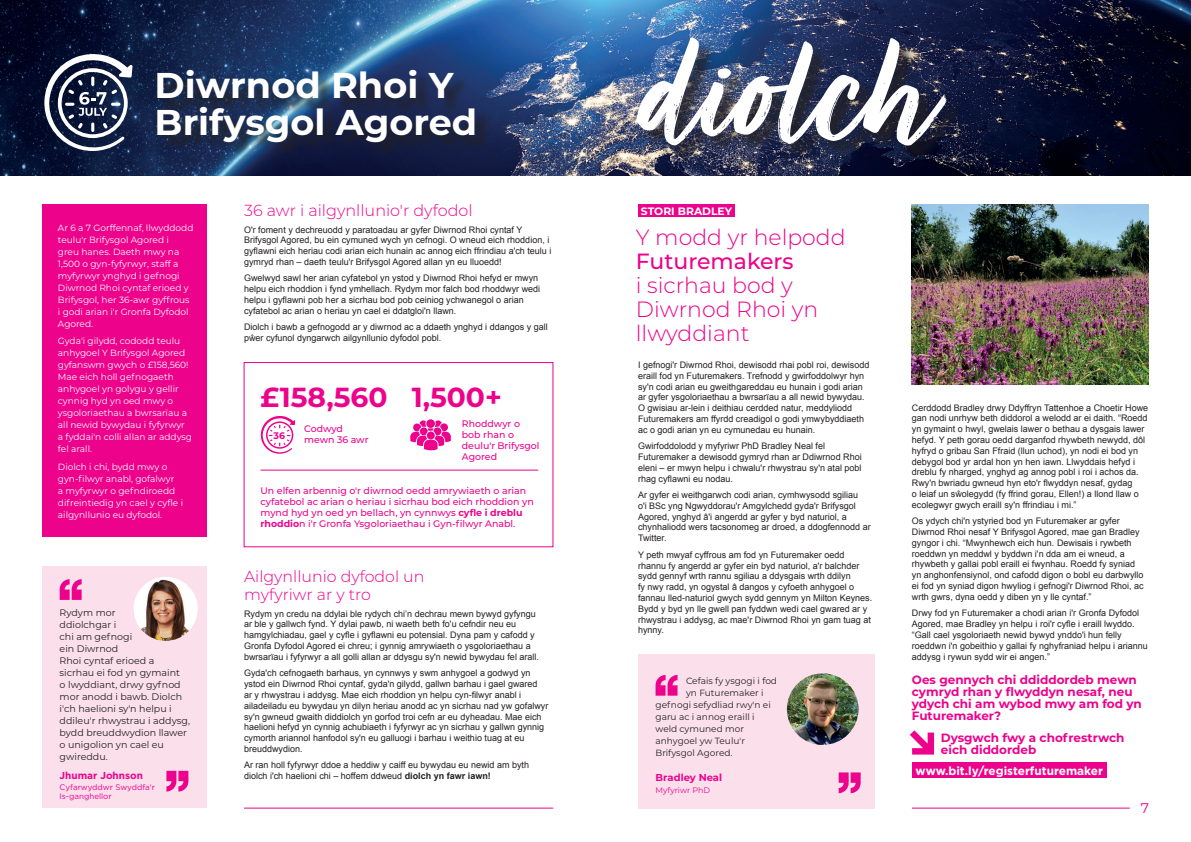
<style>
.page{position:relative;width:1191px;height:842px;background:#fff}
.page>*{position:absolute;margin:0;border:0;box-sizing:border-box;transform-origin:0 0}
.t1{font:172.8px "Turbinado Bold Pro";color:#fff}
.t2{font:700 35.8px/36.4px "Montserrat";color:#fff}
.t3{font:700 27.6px "Montserrat";color:#ed028c}
.t4{font:300 22px/24px "Montserrat";color:#ed028c}
.t5{font:500 22px "Montserrat";color:#ed028c}
.t6{font:300 16px "Montserrat";color:#ed028c}
.t7{font:300 15.8px/18px "Montserrat";color:#ed028c}
.t8{font:14px "Montserrat";color:#ed028c}
.t9{font:700 12px/12px "Montserrat";color:#ed028c}
.t10{font:700 11.8px "Gotham";color:#fff}
.t11{font:700 10.8px "Montserrat";color:#fff}
.t12{font:700 10px "Gotham";color:#ed028c}
.t13{font:700 10px "Montserrat";color:#ed028c}
.t14{font:500 9.5px/11px "Montserrat";color:#ed028c}
.t15{font:9.5px/12px "Montserrat";color:#231f20}
.t16{font:700 9.5px "Montserrat";color:#ed028c}
.t17{font:9px/10.8px "Arial";color:#231f20}
.t18{font:9px/12px "Montserrat";color:#fff}
.t19{font:9px "Montserrat";color:#231f20}
.t20{font:8px/9px "Gotham";color:#ed028c}
.t21{font:8px "Montserrat";color:#ed028c}
.s1{font-weight:700}
</style>
<div class="page">
<div style="left:244px;top:362px;width:309px;height:185px;border:1px solid #ed028c"></div>
<img style="left:0;top:0;width:587px;height:176px">
<div style="left:43px;top:567px;width:164px;height:241px;background:#fbdfeb"></div>
<img style="left:134px;top:577px;width:64px;height:64px;border-radius:32px">
<svg style="left:166px;top:771px;width:22px;height:20px"></svg>
<svg style="left:60px;top:579px;width:22px;height:21px"></svg>
<svg style="left:44px;top:53px;width:88px;height:98px"></svg>
<div style="left:43px;top:204px;width:164px;height:332px;background:#ed028c"></div>
<div style="left:160px;top:73px;width:331px;height:85px;background:#231f20;opacity:.75"></div>
<hr style="left:260px;top:470px;width:278px;height:1px;background:#ed028c">
<svg style="left:410px;top:420px;width:41px;height:30px"></svg>
<svg style="left:261px;top:416px;width:34px;height:38px"></svg>
<img style="left:912px;top:204px;width:236px;height:181px">
<div style="left:638px;top:204px;width:97px;height:13px;background:#ed028c"></div>
<div style="left:912px;top:763px;width:194px;height:15px;background:#ed028c"></div>
<svg style="left:910px;top:730px;width:24px;height:24px"></svg>
<hr style="left:912px;top:808px;width:217px;height:1px;background:#ed028c">
<hr style="left:244px;top:808px;width:309px;height:1px;background:#ed028c">
<div style="left:638px;top:654px;width:236px;height:154px;background:#fbdfeb"></div>
<svg style="left:655px;top:675px;width:22px;height:21px"></svg>
<svg style="left:838px;top:772px;width:22px;height:21px"></svg>
<img style="left:787px;top:673px;width:71px;height:72px;border-radius:36px">
<img style="left:587px;top:0;width:604px;height:176px">
<div style="left:639px;top:40px;width:325px;height:123px;background:#231f20;opacity:.75"></div>
<h2 class="t2" style="left:155px;top:66px;width:324px">Diwrnod Rhoi Y<br>Brifysgol Agored</h2>
<p class="t18" style="left:58px;top:221px;width:137px">Ar 6 a 7 Gorffennaf, llwyddodd teulu'r Brifysgol Agored i<br>greu hanes. Daeth mwy na<br>1,500 o gyn-fyfyrwyr, staff a myfyrwyr ynghyd i gefnogi<br>Diwrnod Rhoi cyntaf erioed y<br>Brifysgol, her 36-awr gyffrous i godi arian i'r Gronfa Dyfodol<br>Agored.</p>
<p class="t18" style="left:58px;top:335px;width:136px">Gyda'i gilydd, cododd teulu anhygoel Y Brifysgol Agored gyfanswm gwych o £158,560!<br>Mae eich holl gefnogaeth anhygoel yn golygu y gellir cynnig hyd yn oed mwy o ysgoloriaethau a bwrsarïau a all newid bywydau i fyfyrwyr a fyddai'n colli allan ar addysg fel arall.</p>
<p class="t18" style="left:58px;top:461px;width:127px">Diolch i chi, bydd mwy o gyn-filwyr anabl, gofalwyr<br>a myfyrwyr o gefndiroedd difreintiedig yn cael y cyfle i ailgynllunio eu dyfodol.</p>
<p class="t15" style="left:60px;top:606px;width:132px">Rydym mor<br>ddiolchgar i<br>chi am gefnogi<br>ein Diwrnod<br>Rhoi cyntaf erioed a sicrhau ei fod yn gymaint<br>o lwyddiant, drwy gyfnod mor anodd i bawb. Diolch i'ch haelioni sy'n helpu i ddileu'r rhwystrau i addysg, bydd breuddwydion llawer o unigolion yn cael eu gwireddu.</p>
<p class="t12" style="left:60px;top:769px;width:85px">Jhumar Johnson</p>
<p class="t20" style="left:60px;top:782px;width:97px">Cyfarwyddwr Swyddfa'r<br>Is-ganghellor</p>
<h3 class="t6" style="left:244px;top:199px;width:230px">36 awr i ailgynllunio'r dyfodol</h3>
<p class="t17" style="left:244px;top:224px;width:309px">O'r foment y dechreuodd y paratoadau ar gyfer Diwrnod Rhoi cyntaf Y Brifysgol Agored, bu ein cymuned wych yn cefnogi. O wneud eich rhoddion, i gyflawni eich heriau codi arian eich hunain ac annog eich ffrindiau a'ch teulu i gymryd rhan – daeth teulu'r Brifysgol Agored allan yn eu lluoedd!</p>
<p class="t17" style="left:244px;top:273px;width:298px">Gwelwyd sawl her arian cyfatebol yn ystod y Diwrnod Rhoi hefyd er mwyn helpu eich rhoddion i fynd ymhellach. Rydym mor falch bod rhoddwyr wedi helpu i gyflawni pob her a sicrhau bod pob ceiniog ychwanegol o arian cyfatebol ac arian o heriau yn cael ei ddatgloi'n llawn.</p>
<p class="t17" style="left:244px;top:322px;width:305px">Diolch i bawb a gefnogodd ar y diwrnod ac a ddaeth ynghyd i ddangos y gall pŵer cyfunol dyngarwch ailgynllunio dyfodol pobl.</p>
<h3 class="t3" style="left:260px;top:377px;width:129px">£158,560</h3>
<p class="t16" style="left:274px;top:428px;width:13px">36</p>
<p class="t14" style="left:304px;top:423px;width:66px">Codwyd mewn 36 awr</p>
<h3 class="t3" style="left:412px;top:377px;width:92px">1,500+</h3>
<p class="t14" style="left:462px;top:418px;width:79px">Rhoddwyr o bob rhan o deulu'r Brifysgol<br>Agored</p>
<p class="t14" style="left:260px;top:484px;width:275px">Un elfen arbennig o'r diwrnod oedd amrywiaeth o arian cyfatebol ac arian o heriau i sicrhau bod eich rhoddion yn mynd hyd yn oed yn bellach, yn cynnwys <span class="s1">cyfle i dreblu rhoddio</span>n i'r Gronfa Ysgoloriaethau i Gyn-filwyr Anabl.</p>
<h3 class="t7" style="left:244px;top:567px;width:182px">Ailgynllunio dyfodol un myfyriwr ar y tro</h3>
<p class="t17" style="left:244px;top:608px;width:296px">Rydym yn credu na ddylai ble rydych chi’n dechrau mewn bywyd gyfyngu ar ble y gallwch fynd. Y dylai pawb, ni waeth beth fo'u cefndir neu eu hamgylchiadau, gael y cyfle i gyflawni eu potensial. Dyna pam y cafodd y Gronfa Dyfodol Agored ei chreu; i gynnig amrywiaeth o ysgoloriaethau a bwrsarïau i fyfyrwyr a all golli allan ar ddysgu sy'n newid bywydau fel arall.</p>
<p class="t17" style="left:244px;top:668px;width:306px">Gyda'ch cefnogaeth barhaus, yn cynnwys y swm anhygoel a godwyd yn ystod ein Diwrnod Rhoi cyntaf, gyda'n gilydd, gallwn barhau i gael gwared<br>ar y rhwystrau i addysg. Mae eich rhoddion yn helpu cyn-filwyr anabl i ailadeiladu eu bywydau yn dilyn heriau anodd ac yn sicrhau nad yw gofalwyr sy'n gwneud gwaith diddiolch yn gorfod troi cefn ar eu dyheadau. Mae eich haelioni hefyd yn cynnig achubiaeth i fyfyrwyr ac yn sicrhau y gallwn gynnig cymorth ariannol hanfodol sy'n eu galluogi i barhau i weithio tuag at eu breuddwydion.</p>
<p class="t17" style="left:244px;top:760px;width:286px">Ar ran holl fyfyrwyr ddoe a heddiw y caiff eu bywydau eu newid am byth diolch i'ch haelioni chi – hoffem ddweud <span class="s1">diolch yn fawr iawn!</span></p>
<h1 class="t1" style="left:636px;top:-1px;width:299px">diolch</h1>
<p class="t11" style="left:641px;top:203px;width:93px">STORI BRADLEY</p>
<h3 class="t4" style="left:636px;top:225px;width:211px">Y modd yr helpodd</h3>
<h3 class="t5" style="left:636px;top:246px;width:159px">Futuremakers</h3>
<h3 class="t4" style="left:636px;top:273px;width:184px">i sicrhau bod y<br>Diwrnod Rhoi yn llwyddiant</h3>
<p class="t17" style="left:638px;top:359px;width:233px">I gefnogi'r Diwrnod Rhoi, dewisodd rhai pobl roi, dewisodd eraill fod yn Futuremakers. Trefnodd y gwirfoddolwyr hyn sy'n codi arian eu gweithgareddau eu hunain i godi arian ar gyfer ysgoloriaethau a bwrsarïau a all newid bywydau.<br>O gwisiau ar-lein i deithiau cerdded natur, meddyliodd Futuremakers am ffyrdd creadigol o godi ymwybyddiaeth ac o godi arian yn eu cymunedau eu hunain.</p>
<p class="t17" style="left:638px;top:441px;width:225px">Gwirfoddolodd y myfyriwr PhD Bradley Neal fel Futuremaker a dewisodd gymryd rhan ar Ddiwrnod Rhoi eleni – er mwyn helpu i chwalu'r rhwystrau sy'n atal pobl rhag cyflawni eu nodau.</p>
<p class="t17" style="left:638px;top:490px;width:234px">Ar gyfer ei weithgarwch codi arian, cymhwysodd sgiliau<br>o'i BSc yng Ngwyddorau'r Amgylchedd gyda'r Brifysgol Agored, ynghyd â'i angerdd ar gyfer y byd naturiol, a chynhaliodd wers tacsonomeg ar droed, a ddogfennodd ar Twitter.</p>
<p class="t17" style="left:638px;top:549px;width:236px">Y peth mwyaf cyffrous am fod yn Futuremaker oedd rhannu fy angerdd ar gyfer ein byd naturiol, a'r balchder sydd gennyf wrth rannu sgiliau a ddysgais wrth ddilyn<br>fy nwy radd, yn ogystal â dangos y cyfoeth anhygoel o fannau lled-naturiol gwych sydd gennym yn Milton Keynes.<br>Bydd y byd yn lle gwell pan fyddwn wedi cael gwared ar y rhwystrau i addysg, ac mae'r Diwrnod Rhoi yn gam tuag at hynny.</p>
<p class="t19" style="left:686px;top:674px;width:93px">Cefais fy ysgogi i fod</p>
<p class="t19" style="left:686px;top:686px;width:79px">yn Futuremaker i</p>
<p class="t19" style="left:655px;top:698px;width:117px">gefnogi sefydliad rwy'n ei</p>
<p class="t19" style="left:655px;top:710px;width:101px">garu ac i annog eraill i</p>
<p class="t19" style="left:655px;top:722px;width:90px">weld cymuned mor</p>
<p class="t19" style="left:655px;top:734px;width:91px">anhygoel yw Teulu'r</p>
<p class="t19" style="left:655px;top:746px;width:78px">Brifysgol Agored.</p>
<p class="t13" style="left:655px;top:770px;width:68px">Bradley Neal</p>
<p class="t21" style="left:655px;top:785px;width:56px">Myfyriwr PhD</p>
<p class="t17" style="left:912px;top:402px;width:238px">Cerddodd Bradley drwy Ddyffryn Tattenhoe a Choetir Howe gan nodi unrhyw beth diddorol a welodd ar ei daith. “Roedd yn gymaint o hwyl, gwelais lawer o bethau a dysgais lawer hefyd. Y peth gorau oedd darganfod rhywbeth newydd, dôl hyfryd o gribau San Ffraid (llun uchod), yn nodi ei bod yn debygol bod yr ardal hon yn hen iawn. Llwyddais hefyd i dreblu fy nharged, ynghyd ag annog pobl i roi i achos da.<br>Rwy'n bwriadu gwneud hyn eto'r flwyddyn nesaf, gydag<br>o leiaf un sŵolegydd (fy ffrind gorau, Ellen!) a llond llaw o ecolegwyr gwych eraill sy'n ffrindiau i mi.”</p>
<p class="t17" style="left:912px;top:516px;width:233px">Os ydych chi'n ystyried bod yn Futuremaker ar gyfer Diwrnod Rhoi nesaf Y Brifysgol Agored, mae gan Bradley gyngor i chi. “Mwynhewch eich hun. Dewisais i rywbeth roeddwn yn meddwl y byddwn i'n dda am ei wneud, a rhywbeth y gallai pobl eraill ei fwynhau. Roedd fy syniad yn anghonfensiynol, ond cafodd digon o bobl eu darbwyllo ei fod yn syniad digon hwyliog i gefnogi'r Diwrnod Rhoi, ac wrth gwrs, dyna oedd y diben yn y lle cyntaf.”</p>
<p class="t17" style="left:912px;top:608px;width:237px">Drwy fod yn Futuremaker a chodi arian i'r Gronfa Dyfodol Agored, mae Bradley yn helpu i roi'r cyfle i eraill lwyddo. “Gall cael ysgoloriaeth newid bywyd ynddo'i hun felly roeddwn i'n gobeithio y gallai fy nghyfraniad helpu i ariannu addysg i rywun sydd wir ei angen.”</p>
<h3 class="t9" style="left:912px;top:673px;width:231px">Oes gennych chi ddiddordeb mewn cymryd rhan y flwyddyn nesaf, neu ydych chi am wybod mwy am fod yn<br>Futuremaker?</h3>
<h3 class="t9" style="left:940px;top:731px;width:185px">Dysgwch fwy a chofrestrwch eich diddordeb</h3>
<h3 class="t10" style="left:915px;top:762px;width:189px">www.bit.ly/registerfuturemaker</h3>
<h3 class="t8" style="left:1140px;top:799px;width:10px">7</h3>
</div>
